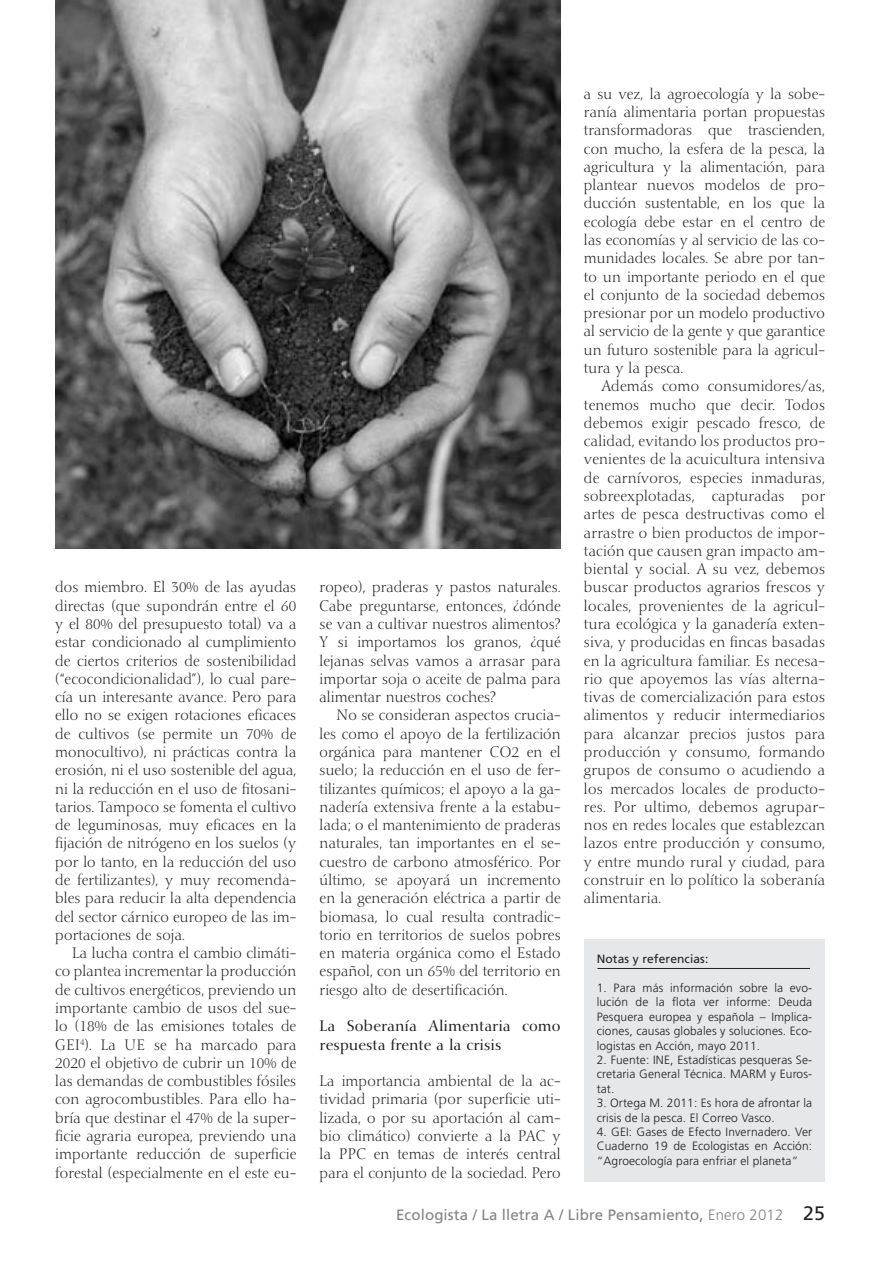
<style>
.page{position:relative;width:893px;height:1263px;background:#fff}
.page>*{position:absolute;margin:0;border:0;box-sizing:border-box;transform-origin:0 0}
.t1{font:300 15px/18.3px "Nofret";letter-spacing:.01em;color:#231f20;text-align:justify}
.t2{font:15px/18.3px "Nofret";letter-spacing:.01em;color:#231f20}
.t3{font:15px "Frutiger";letter-spacing:.01em;color:#808285}
.t4{font:300 12px/14.4px "Frutiger";letter-spacing:.01em;color:#231f20;text-align:justify}
.t5{font:12px "Frutiger";letter-spacing:.01em;color:#231f20}
.s1{font-weight:300}
.s2{font-size:19.5px;color:#231f20}
</style>
<div class="page">
<div style="left:584px;top:940px;width:241px;height:242px;background:#e6e7e9"></div>
<hr style="left:597px;top:968px;width:213px;height:1px;background:#231f20">
<img style="left:55px;top:0;width:505px;height:549px">
<p class="t1" style="left:55px;top:578px;width:242px">dos miembro. El 30% de las ayudas directas (que supondrán entre el 60 y el 80% del presupuesto total) va a estar condicionado al cumplimiento de ciertos criterios de sostenibilidad (“ecocondicionalidad”), lo cual pare&shy;cía un interesante avance. Pero para ello no se exigen rotaciones eficaces de cultivos (se permite un 70% de monocultivo), ni prácticas contra la erosión, ni el uso sostenible del agua, ni la reducción en el uso de fitosani&shy;tarios. Tampoco se fomenta el cultivo de leguminosas, muy eficaces en la fijación de nitrógeno en los suelos (y por lo tanto, en la reducción del uso de fertilizantes), y muy recomenda&shy;bles para reducir la alta dependencia del sector cárnico europeo de las im&shy;portaciones de soja.</p>
<p class="t1" style="left:55px;top:944px;width:242px;text-indent:17px">La lucha contra el cambio climáti&shy;co plantea incrementar la producción de cultivos energéticos, previendo un importante cambio de usos del sue&shy;lo (18% de las emisiones totales de GEI<sup>4</sup>). La UE se ha marcado para 2020 el objetivo de cubrir un 10% de las demandas de combustibles fósiles con agrocombustibles. Para ello ha&shy;bría que destinar el 47% de la super&shy;ficie agraria europea, previendo una importante reducción de superficie forestal (especialmente en el este eu-</p>
<p class="t1" style="left:320px;top:578px;width:242px">ropeo), praderas y pastos naturales.<br>Cabe preguntarse, entonces, ¿dónde se van a cultivar nuestros alimentos?<br>Y si importamos los granos, ¿qué lejanas selvas vamos a arrasar para importar soja o aceite de palma para alimentar nuestros coches?</p>
<p class="t1" style="left:320px;top:706px;width:242px;text-indent:17px">No se consideran aspectos crucia&shy;les como el apoyo de la fertilización orgánica para mantener CO2 en el suelo; la reducción en el uso de fer&shy;tilizantes químicos; el apoyo a la ga&shy;nadería extensiva frente a la estabu&shy;lada; o el mantenimiento de praderas naturales, tan importantes en el se&shy;cuestro de carbono atmosférico. Por último, se apoyará un incremento en la generación eléctrica a partir de biomasa, lo cual resulta contradic&shy;torio en territorios de suelos pobres en materia orgánica como el Estado español, con un 65% del territorio en riesgo alto de desertificación.</p>
<p class="t2" style="left:320px;top:1017px;width:242px">La Soberanía Alimentaria como respuesta frente a la crisis</p>
<p class="t1" style="left:320px;top:1072px;width:242px">La importancia ambiental de la ac&shy;tividad primaria (por superficie uti&shy;lizada, o por su aportación al cam&shy;bio climático) convierte a la PAC y la PPC en temas de interés central para el conjunto de la sociedad. Pero</p>
<p class="t1" style="left:584px;top:85px;width:242px">a su vez, la agroecología y la sobe&shy;ranía alimentaria portan propuestas transformadoras que trascienden, con mucho, la esfera de la pesca, la agricultura y la alimentación, para plantear nuevos modelos de pro&shy;ducción sustentable, en los que la ecología debe estar en el centro de las economías y al servicio de las co&shy;munidades locales. Se abre por tan&shy;to un importante periodo en el que el conjunto de la sociedad debemos presionar por un modelo productivo al servicio de la gente y que garantice un futuro sostenible para la agricul&shy;tura y la pesca.</p>
<p class="t1" style="left:584px;top:377px;width:242px;text-indent:17px">Además como consumidores/as, tenemos mucho que decir. Todos debemos exigir pescado fresco, de calidad, evitando los productos pro&shy;venientes de la acuicultura intensiva de carnívoros, especies inmaduras, sobreexplotadas, capturadas por artes de pesca destructivas como el arrastre o bien productos de impor&shy;tación que causen gran impacto am&shy;biental y social. A su vez, debemos buscar productos agrarios frescos y locales, provenientes de la agricul&shy;tura ecológica y la ganadería exten&shy;siva, y producidas en fincas basadas en la agricultura familiar. Es necesa&shy;rio que apoyemos las vías alterna&shy;tivas de comercialización para estos alimentos y reducir intermediarios para alcanzar precios justos para producción y consumo, formando grupos de consumo o acudiendo a los mercados locales de producto&shy;res. Por ultimo, debemos agrupar&shy;nos en redes locales que establezcan lazos entre producción y consumo, y entre mundo rural y ciudad, para construir en lo político la soberanía alimentaria.</p>
<p class="t5" style="left:597px;top:952px;width:113px">Notas y referencias:</p>
<p class="t4" style="left:597px;top:980px;width:217px">1. Para más información sobre la evo&shy;lución de la flota ver informe: Deuda Pesquera europea y española – Implica&shy;ciones, causas globales y soluciones. Eco&shy;logistas en Acción, mayo 2011.</p>
<p class="t4" style="left:597px;top:1052px;width:217px">2. Fuente: INE, Estadísticas pesqueras Se&shy;cretaria General Técnica. MARM y Euros&shy;tat.</p>
<p class="t4" style="left:597px;top:1096px;width:217px">3. Ortega M. 2011: Es hora de afrontar la crisis de la pesca. El Correo Vasco.</p>
<p class="t4" style="left:597px;top:1124px;width:217px">4. GEI: Gases de Efecto Invernadero. Ver Cuaderno 19 de Ecologistas en Acción: “Agroecología para enfriar el planeta”</p>
<p class="t3" style="left:396px;top:1206px;width:430px">Ecologista / La lletra A / Libre Pensamiento, <span class="s1">Enero 2012</span> <span class="s2">25</span></p>
</div>
